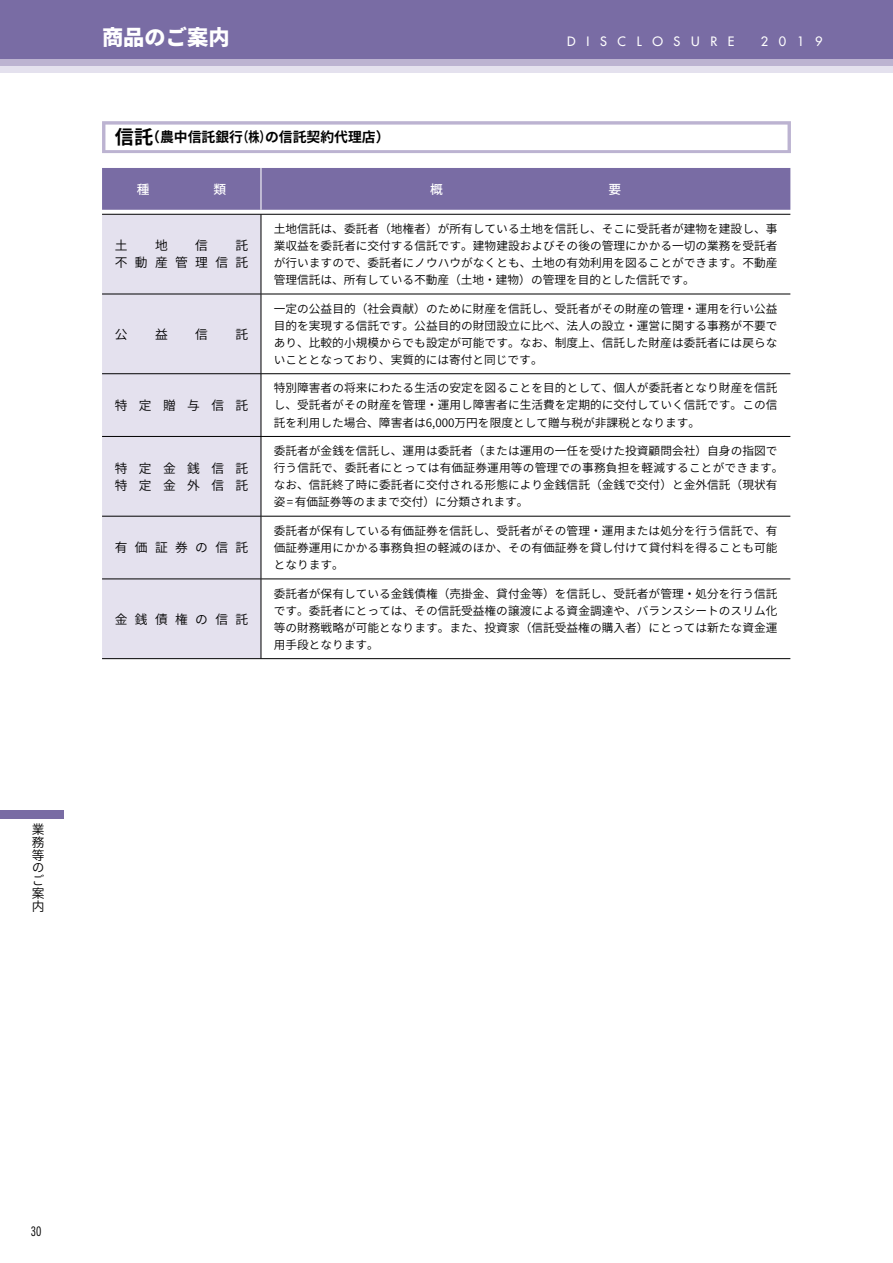
<style>
.page{position:relative;width:893px;height:1263px;background:#fff}
.page>*{position:absolute;margin:0;border:0;box-sizing:border-box;transform-origin:0 0}
.t1{font:900 21px "Noto Sans CJ Kjp";color:#fff}
.t2{font:700 13.8px "Noto Sans CJ Kjp";color:#000}
.t3{font:600 12.75px/12.8px "Noto Sans CJ Kjp";color:#000;text-align:justify}
.t4{font:600 12.6px/17px "Noto Sans CJ Kjp";letter-spacing:.575em;color:#000;text-align:right}
.t5{font:12.6px "Futura";letter-spacing:.84em;color:#fff}
.t6{font:600 12.6px/17px "Noto Sans CJ Kjp";letter-spacing:.89em;color:#000}
.t7{font:300 condensed 12.6px "Futura";color:#000}
.t8{font:600 11.55px/17px "Noto Sans CJ Kjp";color:#000;text-align:justify}
.s1{font-size:19.2px}
</style>
<div class="page">
<div style="left:0;top:810px;width:64px;height:9px;background:#796ca4"></div>
<div style="left:0;top:0;width:893px;height:60px;background:#796ca4"></div>
<div style="left:0;top:60px;width:893px;height:6px;background:#bcb3d1"></div>
<div style="left:0;top:66px;width:893px;height:6px;background:#e4e1ee"></div>
<div style="left:102px;top:121px;width:689px;height:32px;background:linear-gradient(to right,#bcb3d1,#bcb3d1)"></div>
<div style="left:105px;top:125px;width:682px;height:25px;background:#fff"></div>
<div style="left:102px;top:168px;width:688px;height:42px;background:#796ca4"></div>
<div style="left:102px;top:215px;width:159px;height:443px;background:#e4e1ee"></div>
<svg style="left:262px;top:293px;width:528px;height:286px"></svg>
<hr style="left:102px;top:214px;width:159px;height:1px;background:#000">
<hr style="left:261px;top:214px;width:529px;height:1px;background:#000">
<hr style="left:102px;top:294px;width:159px;height:1px;background:#000">
<hr style="left:261px;top:294px;width:529px;height:1px;background:#000">
<hr style="left:102px;top:373px;width:159px;height:1px;background:#000">
<hr style="left:261px;top:373px;width:529px;height:1px;background:#000">
<hr style="left:102px;top:436px;width:159px;height:1px;background:#000">
<hr style="left:261px;top:436px;width:529px;height:1px;background:#000">
<hr style="left:102px;top:516px;width:159px;height:1px;background:#000">
<hr style="left:261px;top:516px;width:529px;height:1px;background:#000">
<hr style="left:102px;top:579px;width:159px;height:1px;background:#000">
<hr style="left:261px;top:579px;width:529px;height:1px;background:#000">
<hr style="left:102px;top:658px;width:159px;height:1px;background:#000">
<hr style="left:261px;top:658px;width:529px;height:1px;background:#000">
<hr style="left:261px;top:214px;width:1px;height:80px;background:#000">
<hr style="left:261px;top:294px;width:1px;height:79px;background:#000">
<hr style="left:261px;top:374px;width:1px;height:62px;background:#000">
<hr style="left:261px;top:437px;width:1px;height:79px;background:#000">
<hr style="left:261px;top:516px;width:1px;height:63px;background:#000">
<hr style="left:261px;top:579px;width:1px;height:79px;background:#000">
<hr style="left:260px;top:168px;width:1px;height:42px;background:#fff">
<h1 class="t1" style="left:102px;top:26px;width:129px">商品のご案内</h1>
<p class="t5" style="left:567px;top:33px;width:169px">DISCLOSURE</p>
<p class="t5" style="left:761px;top:33px;width:63px">2019</p>
<p class="t2" style="left:115px;top:130px;width:276px"><span class="s1">信託</span>（農中信託銀行（株）の信託契約代理店）</p>
<p class="t4" style="left:115px;top:238px;width:14px">土</p>
<p class="t4" style="left:155px;top:238px;width:14px">地</p>
<p class="t4" style="left:195px;top:238px;width:14px">信</p>
<p class="t4" style="left:115px;top:238px;width:135px">託<br>不動産管理信託</p>
<p class="t4" style="left:115px;top:326px;width:14px">公</p>
<p class="t4" style="left:155px;top:326px;width:14px">益</p>
<p class="t4" style="left:195px;top:326px;width:14px">信</p>
<p class="t4" style="left:235px;top:326px;width:14px">託</p>
<p class="t4" style="left:115px;top:397px;width:135px">特定贈与信託</p>
<p class="t6" style="left:115px;top:460px;width:135px">特定金銭信託特定金外信託</p>
<p class="t4" style="left:115px;top:539px;width:135px">有価証券の信託</p>
<p class="t4" style="left:115px;top:611px;width:135px">金銭債権の信託</p>
<p class="t8" style="left:274px;top:221px;width:505px">土地信託は、委託者（地権者）が所有している土地を信託し、そこに受託者が建物を建設し、事業収益を委託者に交付する信託です。建物建設およびその後の管理にかかる一切の業務を受託者が行いますので、委託者にノウハウがなくとも、土地の有効利用を図ることができます。不動産管理信託は、所有している不動産（土地・建物）の管理を目的とした信託です。</p>
<p class="t8" style="left:274px;top:300px;width:505px">一定の公益目的（社会貢献）のために財産を信託し、受託者がその財産の管理・運用を行い公益目的を実現する信託です。公益目的の財団設立に比べ、法人の設立・運営に関する事務が不要であり、比較的小規模からでも設定が可能です。なお、制度上、信託した財産は委託者には戻らないこととなっており、実質的には寄付と同じです。</p>
<p class="t8" style="left:274px;top:380px;width:505px">特別障害者の将来にわたる生活の安定を図ることを目的として、個人が委託者となり財産を信託し、受託者がその財産を管理・運用し障害者に生活費を定期的に交付していく信託です。この信託を利用した場合、障害者は6,000万円を限度として贈与税が非課税となります。</p>
<p class="t8" style="left:274px;top:443px;width:511px;text-align:left">委託者が金銭を信託し、運用は委託者（または運用の一任を受けた投資顧問会社）自身の指図で行う信託で、委託者にとっては有価証券運用等の管理での事務負担を軽減することができます。なお、信託終了時に委託者に交付される形態により金銭信託（金銭で交付）と金外信託（現状有姿 = 有価証券等のままで交付）に分類されます。</p>
<p class="t8" style="left:274px;top:522px;width:505px">委託者が保有している有価証券を信託し、受託者がその管理・運用または処分を行う信託で、有価証券運用にかかる事務負担の軽減のほか、その有価証券を貸し付けて貸付料を得ることも可能となります。</p>
<p class="t8" style="left:274px;top:585px;width:505px">委託者が保有している金銭債権（売掛金、貸付金等）を信託し、受託者が管理・処分を行う信託です。委託者にとっては、その信託受益権の譲渡による資金調達や、バランスシートのスリム化等の財務戦略が可能となります。また、投資家（信託受益権の購入者）にとっては新たな資金運用手段となります。</p>
<p class="t3" style="left:32px;top:823px;width:14px">業務等のご案内</p>
<p class="t7" style="left:31px;top:1223px;width:12px">30</p>
</div>
